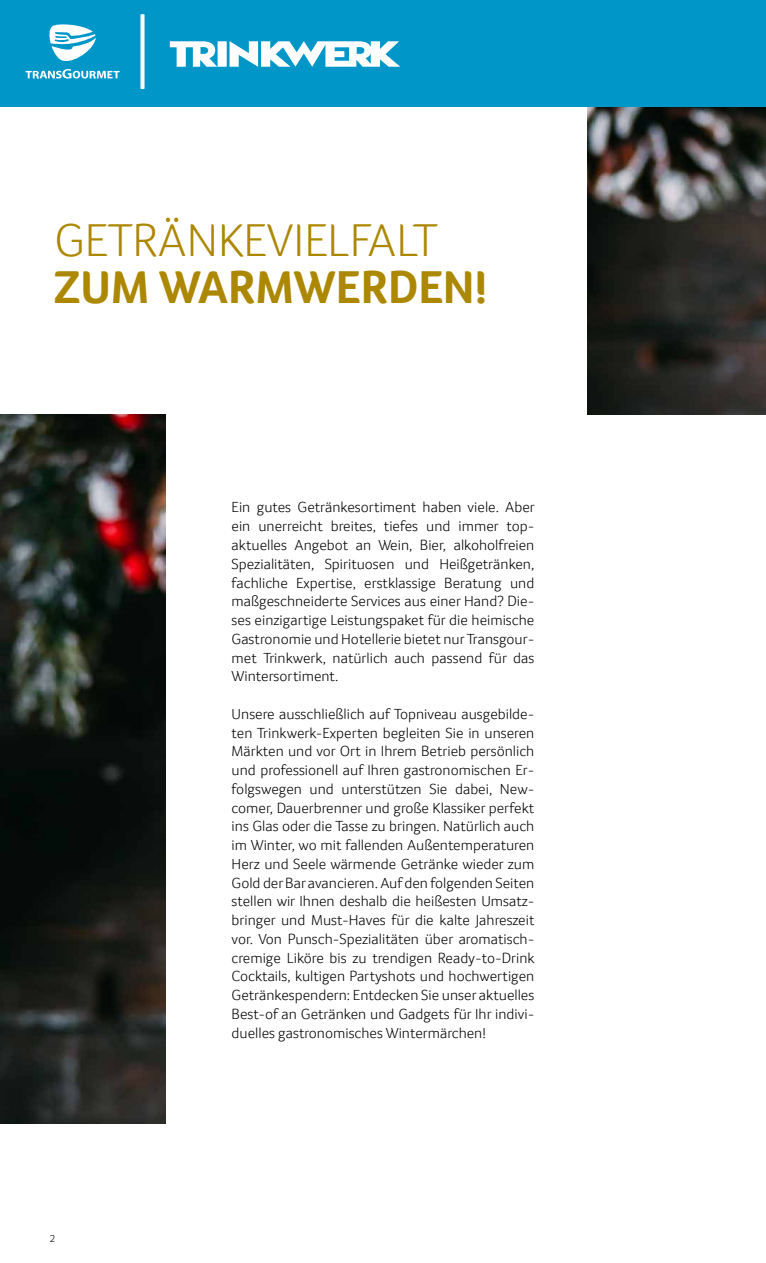
<style>
.page{position:relative;width:766px;height:1263px;background:#fff}
.page>*{position:absolute;margin:0;border:0;box-sizing:border-box;transform-origin:0 0}
.t1{font:300 47.25px "Transgourmet";color:#ac8700}
.t2{font:700 47.25px "Transgourmet";color:#ac8700}
.t3{font:300 15px/18.8px "Transgourmet";color:#000;text-align:justify}
.t4{font:300 10.5px "Transgourmet";color:#000}
</style>
<div class="page">
<img style="left:587px;top:106px;width:178px;height:309px">
<div style="left:0;top:0;width:765px;height:106px;background:#0097c8"></div>
<svg style="left:170px;top:41px;width:230px;height:26px"></svg>
<svg style="left:140px;top:14px;width:4px;height:75px"></svg>
<svg style="left:26px;top:69px;width:94px;height:10px"></svg>
<svg style="left:49px;top:24px;width:47px;height:37px"></svg>
<img style="left:0;top:415px;width:165px;height:708px">
<h1 class="t1" style="left:54px;top:213px;width:385px">GETRÄNKEVIELFALT</h1>
<h1 class="t2" style="left:54px;top:259px;width:435px">ZUM WARMWERDEN!</h1>
<p class="t4" style="left:50px;top:1232px;width:7px">2</p>
<p class="t3" style="left:231px;top:498px;width:304px">Ein gutes Getränkesortiment haben viele. Aber ein unerreicht breites, tiefes und immer top&shy;aktuelles Angebot an Wein, Bier, alkoholfreien Spezialitäten, Spirituosen und Heißgetränken, fachliche Expertise, erstklassige Beratung und maßgeschneiderte Services aus einer Hand? Die&shy;ses einzigartige Leistungspaket für die heimische Gastronomie und Hotellerie bietet nur Transgour&shy;met Trinkwerk, natürlich auch passend für das Wintersortiment.</p>
<p class="t3" style="left:231px;top:704px;width:304px">Unsere ausschließlich auf Topniveau ausgebilde&shy;ten Trinkwerk-Experten begleiten Sie in unseren Märkten und vor Ort in Ihrem Betrieb persönlich und professionell auf Ihren gastronomischen Er&shy;folgswegen und unterstützen Sie dabei, New&shy;comer, Dauerbrenner und große Klassiker perfekt ins Glas oder die Tasse zu bringen. Natürlich auch im Winter, wo mit fallenden Außentemperaturen Herz und Seele wärmende Getränke wieder zum Gold der Bar avancieren. Auf den folgenden Seiten stellen wir Ihnen deshalb die heißesten Umsatz&shy;bringer und Must-Haves für die kalte Jahreszeit vor. Von Punsch-Spezialitäten über aromatisch&shy;cremige Liköre bis zu trendigen Ready-to-Drink Cocktails, kultigen Partyshots und hochwertigen Getränkespendern: Entdecken Sie unser aktuelles Best-of an Getränken und Gadgets für Ihr indivi&shy;duelles gastronomisches Wintermärchen!</p>
</div>
